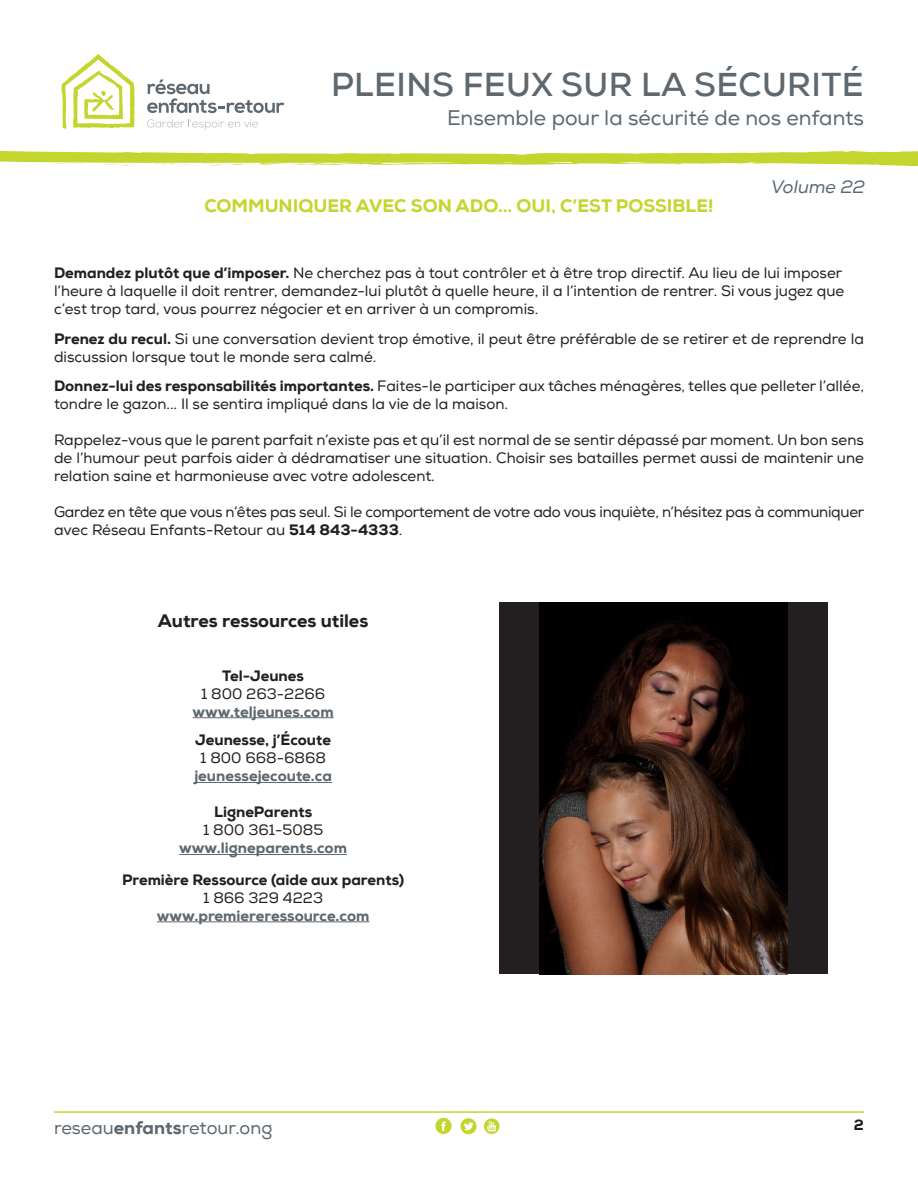
<style>
.page{position:relative;width:918px;height:1188px;background:#fff}
.page>*{position:absolute;margin:0;border:0;box-sizing:border-box;transform-origin:0 0}
.t1{font:700 33px "Nexa";letter-spacing:.015em;color:#5d6870}
.t2{font:21px "Nexa";color:#5d6870}
.t3{font:800 18px "Nexa";color:#c4d62e}
.t4{font:18px "Nexa";color:#5d6870}
.t5{font:800 18px "Nexa";color:#231f20}
.t6{font:italic 18px "Nexa";color:#5d6870}
.t7{font:15px/18px "Nexa";color:#231f20}
.t8{font:15px/18px "Nexa";letter-spacing:-.02em;color:#231f20}
.t9{font:800 15px "Nexa";color:#5d6870}
.t10{font:800 15px "Nexa";color:#231f20}
.s1{font-weight:800}
</style>
<div class="page">
<svg style="left:147px;top:119px;width:111px;height:11px"></svg>
<svg style="left:62px;top:54px;width:73px;height:74px"></svg>
<svg style="left:147px;top:80px;width:137px;height:33px"></svg>
<hr style="left:54px;top:1111px;width:810px;height:2px;background:#c4d62e">
<svg style="left:484px;top:1118px;width:15px;height:16px"></svg>
<svg style="left:435px;top:1118px;width:17px;height:16px"></svg>
<svg style="left:460px;top:1118px;width:17px;height:16px"></svg>
<svg style="left:0;top:150px;width:918px;height:16px"></svg>
<hr style="left:193px;top:717px;width:141px;height:1px;background:#5d6870">
<hr style="left:194px;top:782px;width:138px;height:1px;background:#5d6870">
<hr style="left:179px;top:854px;width:168px;height:1px;background:#5d6870">
<div style="left:500px;top:603px;width:328px;height:371px;background:#231f20"></div>
<img style="left:540px;top:603px;width:247px;height:371px">
<hr style="left:157px;top:921px;width:212px;height:1px;background:#5d6870">
<h1 class="t1" style="left:331px;top:64px;width:534px">PLEINS FEUX SUR LA SÉCURITÉ</h1>
<h2 class="t2" style="left:447px;top:105px;width:418px">Ensemble pour la sécurité de nos enfants</h2>
<p class="t3" style="left:204px;top:194px;width:511px">COMMUNIQUER AVEC SON ADO... OUI, C’EST POSSIBLE!</p>
<p class="t6" style="left:771px;top:175px;width:95px">Volume 22</p>
<p class="t7" style="left:54px;top:264px;width:792px"><span class="s1">Demandez plutôt que d’imposer.</span> Ne cherchez pas à tout contrôler et à être trop directif. Au lieu de lui imposer l’heure à laquelle il doit rentrer, demandez-lui plutôt à quelle heure, il a l’intention de rentrer. Si vous jugez que c’est trop tard, vous pourrez négocier et en arriver à un compromis.</p>
<p class="t7" style="left:54px;top:330px;width:811px"><span class="s1">Prenez du recul.</span> Si une conversation devient trop émotive, il peut être préférable de se retirer et de reprendre la discussion lorsque tout le monde sera calmé.</p>
<p class="t7" style="left:54px;top:377px;width:812px"><span class="s1">Donnez-lui des responsabilités importantes.</span> Faites-le participer aux tâches ménagères, telles que pelleter l’allée, tondre le gazon... Il se sentira impliqué dans la vie de la maison.</p>
<p class="t7" style="left:54px;top:431px;width:812px;text-align:justify">Rappelez-vous que le parent parfait n’existe pas et qu’il est normal de se sentir dépassé par moment. Un bon sens de l’humour peut parfois aider à dédramatiser une situation. Choisir ses batailles permet aussi de maintenir une relation saine et harmonieuse avec votre adolescent.</p>
<p class="t8" style="left:54px;top:503px;width:812px">Gardez en tête que vous n’êtes pas seul. Si le comportement de votre ado vous inquiète, n’hésitez pas à communiquer avec Réseau Enfants-Retour au <span class="s1">514 843-4333</span>.</p>
<p class="t5" style="left:158px;top:609px;width:212px">Autres ressources utiles</p>
<p class="t10" style="left:222px;top:666px;width:83px">Tel-Jeunes</p>
<p class="t7" style="left:201px;top:685px;width:126px">1 800 263-2266</p>
<p class="t9" style="left:193px;top:702px;width:143px">www.teljeunes.com</p>
<p class="t10" style="left:195px;top:731px;width:137px">Jeunesse, j’Écoute</p>
<p class="t7" style="left:200px;top:750px;width:127px">1 800 668-6868</p>
<p class="t9" style="left:194px;top:767px;width:139px">jeunessejecoute.ca</p>
<p class="t10" style="left:214px;top:803px;width:99px">LigneParents</p>
<p class="t7" style="left:203px;top:822px;width:122px">1 800 361-5085</p>
<p class="t9" style="left:179px;top:839px;width:169px">www.ligneparents.com</p>
<p class="t10" style="left:122px;top:870px;width:284px">Première Ressource (aide aux parents)</p>
<p class="t7" style="left:203px;top:889px;width:121px">1 866 329 4223</p>
<p class="t9" style="left:157px;top:906px;width:214px">www.premiereressource.com</p>
<p class="t4" style="left:54px;top:1117px;width:220px">reseau<span class="s1">enfants</span>retour.ong</p>
<p class="t10" style="left:854px;top:1116px;width:12px">2</p>
</div>
